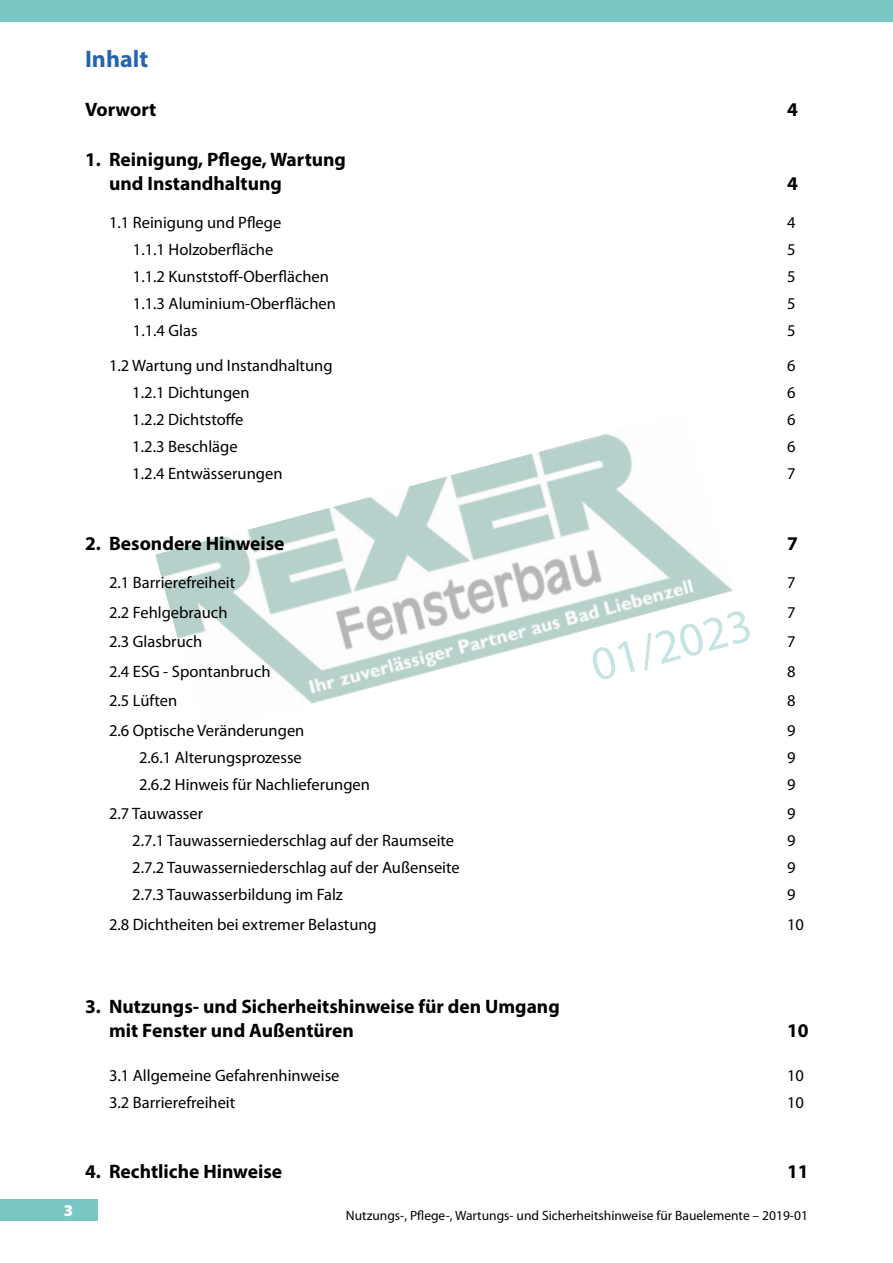
<style>
.page{position:relative;width:893px;height:1263px;background:#fff}
.page>*{position:absolute;margin:0;border:0;box-sizing:border-box;transform-origin:0 0}
.t1{font:48px "Myriad Pro";color:#c5e4e3}
.t2{font:700 24px "Myriad Pro";color:#2664ae}
.t3{font:700 19.5px/24px "Myriad Pro";color:#000}
.t4{font:16.5px "Myriad Pro";color:#000}
.t5{font:900 16.5px "Myriad Pro";color:#fff}
.t6{font:13.5px "Myriad Pro";color:#000}
</style>
<div class="page">
<div style="left:446px;top:0;width:447px;height:21px;background:#79c7c5"></div>
<div style="left:0;top:1199px;width:98px;height:21px;background:#79c7c5"></div>
<img style="left:155px;top:433px;width:578px;height:271px">
<div style="left:0;top:0;width:446px;height:21px;background:#79c7c5"></div>
<h2 class="t2" style="left:85px;top:43px;width:65px">Inhalt</h2>
<p class="t3" style="left:85px;top:97px;width:73px">Vorwort</p>
<p class="t3" style="left:787px;top:97px;width:12px">4</p>
<p class="t3" style="left:109px;top:147px;width:238px;text-indent:-24px">1. Reinigung, Pflege, Wartung und Instandhaltung</p>
<p class="t3" style="left:787px;top:171px;width:12px">4</p>
<p class="t4" style="left:109px;top:212px;width:174px">1.1 Reinigung und Pflege</p>
<p class="t4" style="left:787px;top:212px;width:10px">4</p>
<p class="t4" style="left:133px;top:239px;width:142px">1.1.1 Holzoberfläche</p>
<p class="t4" style="left:787px;top:239px;width:10px">5</p>
<p class="t4" style="left:133px;top:266px;width:198px">1.1.2 Kunststoff-Oberflächen</p>
<p class="t4" style="left:787px;top:266px;width:10px">5</p>
<p class="t4" style="left:133px;top:293px;width:205px">1.1.3 Aluminium-Oberflächen</p>
<p class="t4" style="left:787px;top:293px;width:10px">5</p>
<p class="t4" style="left:133px;top:320px;width:66px">1.1.4 Glas</p>
<p class="t4" style="left:787px;top:320px;width:10px">5</p>
<p class="t4" style="left:109px;top:356px;width:225px">1.2 Wartung und Instandhaltung</p>
<p class="t4" style="left:787px;top:356px;width:10px">6</p>
<p class="t4" style="left:132px;top:383px;width:119px">1.2.1 Dichtungen</p>
<p class="t4" style="left:787px;top:383px;width:10px">6</p>
<p class="t4" style="left:132px;top:410px;width:113px">1.2.2 Dichtstoffe</p>
<p class="t4" style="left:787px;top:410px;width:10px">6</p>
<p class="t4" style="left:132px;top:437px;width:107px">1.2.3 Beschläge</p>
<p class="t4" style="left:787px;top:437px;width:10px">6</p>
<p class="t4" style="left:132px;top:464px;width:152px">1.2.4 Entwässerungen</p>
<p class="t4" style="left:787px;top:464px;width:10px">7</p>
<p class="t3" style="left:85px;top:531px;width:201px">2. Besondere Hinweise</p>
<p class="t3" style="left:787px;top:531px;width:12px">7</p>
<p class="t4" style="left:109px;top:572px;width:128px">2.1 Barrierefreiheit</p>
<p class="t4" style="left:787px;top:572px;width:10px">7</p>
<p class="t4" style="left:109px;top:602px;width:120px">2.2 Fehlgebrauch</p>
<p class="t4" style="left:787px;top:602px;width:10px">7</p>
<p class="t4" style="left:109px;top:631px;width:95px">2.3 Glasbruch</p>
<p class="t4" style="left:787px;top:631px;width:10px">7</p>
<p class="t4" style="left:109px;top:661px;width:163px">2.4 ESG - Spontanbruch</p>
<p class="t4" style="left:787px;top:661px;width:10px">8</p>
<p class="t4" style="left:109px;top:690px;width:70px">2.5 Lüften</p>
<p class="t4" style="left:787px;top:690px;width:10px">8</p>
<p class="t4" style="left:109px;top:720px;width:197px">2.6 Optische Veränderungen</p>
<p class="t4" style="left:787px;top:720px;width:10px">9</p>
<p class="t4" style="left:139px;top:747px;width:164px">2.6.1 Alterungsprozesse</p>
<p class="t4" style="left:787px;top:747px;width:10px">9</p>
<p class="t4" style="left:139px;top:774px;width:232px">2.6.2 Hinweis für Nachlieferungen</p>
<p class="t4" style="left:787px;top:774px;width:10px">9</p>
<p class="t4" style="left:109px;top:803px;width:96px">2.7 Tauwasser</p>
<p class="t4" style="left:787px;top:803px;width:10px">9</p>
<p class="t4" style="left:132px;top:830px;width:323px">2.7.1 Tauwasserniederschlag auf der Raumseite</p>
<p class="t4" style="left:787px;top:830px;width:10px">9</p>
<p class="t4" style="left:132px;top:857px;width:329px">2.7.2 Tauwasserniederschlag auf der Außenseite</p>
<p class="t4" style="left:787px;top:857px;width:10px">9</p>
<p class="t4" style="left:132px;top:884px;width:212px">2.7.3 Tauwasserbildung im Falz</p>
<p class="t4" style="left:787px;top:884px;width:10px">9</p>
<p class="t4" style="left:109px;top:914px;width:269px">2.8 Dichtheiten bei extremer Belastung</p>
<p class="t4" style="left:787px;top:914px;width:18px">10</p>
<h1 class="t1" style="left:584px;top:637px;width:166px;rotate:-15deg">01/2023</h1>
<p class="t3" style="left:109px;top:993px;width:452px;text-indent:-24px">3. Nutzungs- und Sicherheitshinweise für den Umgang mit Fenster und Außentüren</p>
<p class="t3" style="left:787px;top:1017px;width:23px">10</p>
<p class="t4" style="left:109px;top:1065px;width:232px">3.1 Allgemeine Gefahrenhinweise</p>
<p class="t4" style="left:787px;top:1065px;width:18px">10</p>
<p class="t4" style="left:109px;top:1092px;width:128px">3.2 Barrierefreiheit</p>
<p class="t4" style="left:787px;top:1092px;width:18px">10</p>
<p class="t5" style="left:64px;top:1199px;width:11px">3</p>
<p class="t3" style="left:85px;top:1159px;width:199px">4. Rechtliche Hinweise</p>
<p class="t3" style="left:787px;top:1159px;width:23px">11</p>
<p class="t6" style="left:346px;top:1207px;width:464px">Nutzungs-, Pflege-, Wartungs- und Sicherheitshinweise für Bauelemente – 2019-01</p>
</div>
